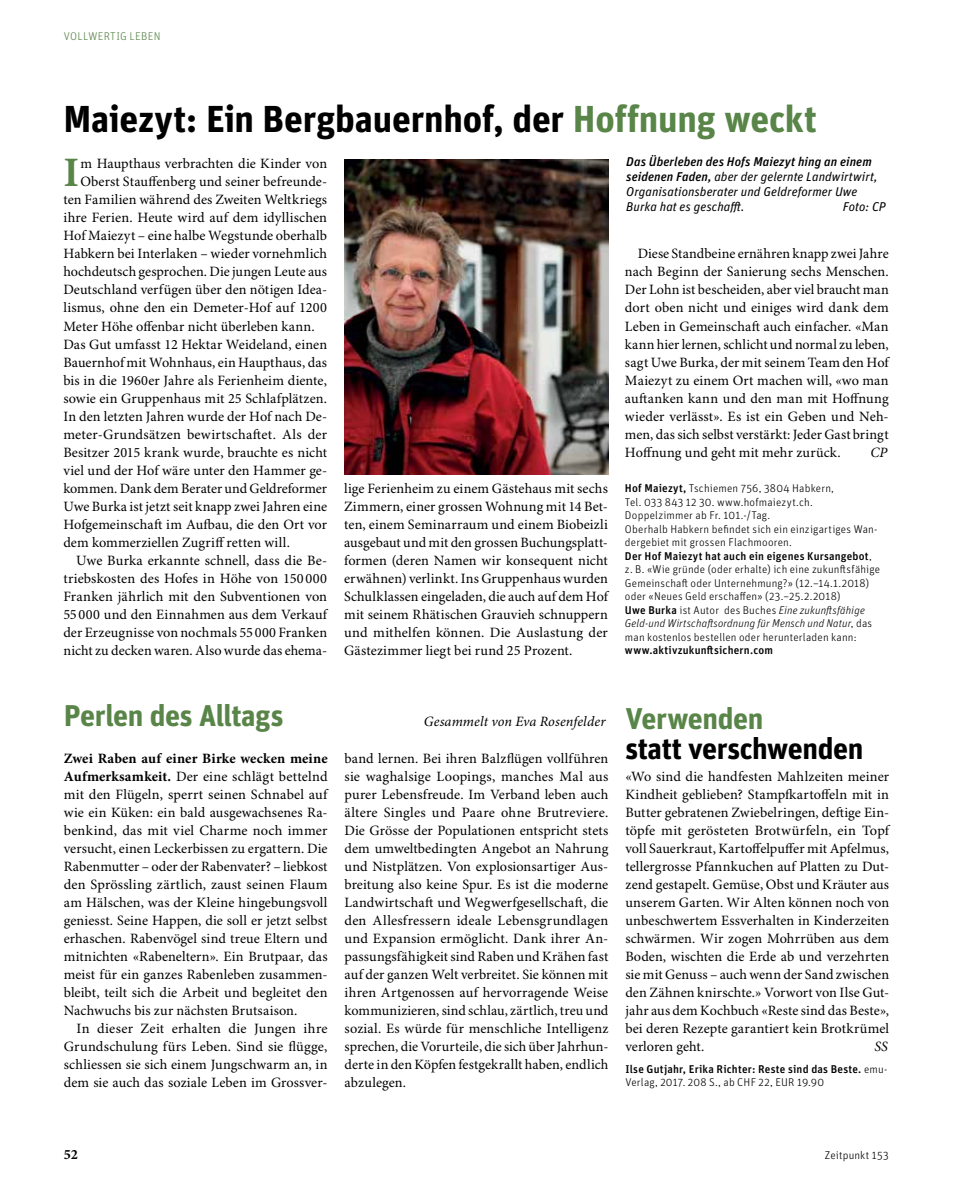
<style>
.page{position:relative;width:953px;height:1191px;background:#fff}
.page>*{position:absolute;margin:0;border:0;box-sizing:border-box;transform-origin:0 0}
.t1{font:700 42px "Minion Pro";color:#598548}
.t2{font:700 37.5px "Unit OT";letter-spacing:-.005em;color:#000}
.t3{font:700 30px "Unit OT";letter-spacing:-.015em;color:#598548}
.t4{font:700 30px "Unit OT";letter-spacing:-.015em;color:#000}
.t5{font:14.25px/18px "Minion Pro";letter-spacing:.005em;color:#000;text-align:justify}
.t6{font:italic 14.25px "Minion Pro";letter-spacing:.005em;color:#000}
.t7{font:700 14.25px "Minion Pro";color:#000}
.t8{font:italic 12.75px/15px "Unit OT";letter-spacing:.005em;color:#000}
.t9{font:300 11.25px/13.5px "Unit OT";letter-spacing:.015em;color:#000}
.t10{font:500 11.25px/13.5px "Unit OT";letter-spacing:.02em;color:#000}
.t11{font:300 11.25px "Unit OT";letter-spacing:.03em;color:#598548}
.s1{color:#598548}
.s2{font-weight:500}
.s3{font-style:italic}
.s4{font-weight:700}
.s5{font-weight:300}
</style>
<div class="page">
<img style="left:344px;top:160px;width:264px;height:314px">
<p class="t11" style="left:64px;top:29px;width:98px">VOLLWERTIG LEBEN</p>
<h2 class="t2" style="left:63px;top:94px;width:754px">Maiezyt: Ein Bergbauernhof, der <span class="s1">Hoffnung weckt</span></h2>
<h1 class="t1" style="left:63px;top:148px;width:17px">I</h1>
<p class="t5" style="left:81px;top:155px;width:248px">m Haupthaus verbrachten die Kinder von</p>
<p class="t8" style="left:626px;top:154px;width:253px"><span class="s2">Das Überleben des Hofs Maiezyt hing an einem seidenen Faden,</span> aber der gelernte Landwirtwirt, Organisationsberater und Geldreformer Uwe Burka hat es geschafft.</p>
<p class="t5" style="left:81px;top:173px;width:248px">Oberst Stauffenberg und seiner befreunde-</p>
<p class="t5" style="left:63px;top:191px;width:265px">ten Familien während des Zweiten Weltkriegs</p>
<p class="t5" style="left:63px;top:209px;width:265px">ihre Ferien. Heute wird auf dem idyllischen</p>
<p class="t5" style="left:63px;top:227px;width:265px">Hof Maiezyt – eine halbe Wegstunde oberhalb</p>
<p class="t5" style="left:63px;top:245px;width:265px">Habkern bei Interlaken – wieder vornehmlich</p>
<p class="t5" style="left:63px;top:263px;width:265px">hochdeutsch gesprochen. Die jungen Leute aus</p>
<p class="t5" style="left:63px;top:281px;width:265px">Deutschland verfügen über den nötigen Idea-</p>
<p class="t5" style="left:63px;top:299px;width:265px">lismus, ohne den ein Demeter-Hof auf 1200</p>
<p class="t5" style="left:63px;top:317px;width:253px">Meter Höhe offenbar nicht überleben kann.</p>
<p class="t5" style="left:63px;top:335px;width:265px">Das Gut umfasst 12 Hektar Weideland, einen</p>
<p class="t5" style="left:63px;top:353px;width:265px">Bauernhof mit Wohnhaus, ein Haupthaus, das</p>
<p class="t5" style="left:63px;top:371px;width:265px">bis in die 1960er Jahre als Ferienheim diente,</p>
<p class="t5" style="left:63px;top:389px;width:265px">sowie ein Gruppenhaus mit 25 Schlafplätzen.</p>
<p class="t5" style="left:63px;top:407px;width:265px">In den letzten Jahren wurde der Hof nach De-</p>
<p class="t5" style="left:63px;top:425px;width:265px">meter-Grundsätzen bewirtschaftet. Als der</p>
<p class="t5" style="left:63px;top:443px;width:265px">Besitzer 2015 krank wurde, brauchte es nicht</p>
<p class="t5" style="left:63px;top:461px;width:265px">viel und der Hof wäre unter den Hammer ge-</p>
<p class="t5" style="left:63px;top:479px;width:265px">kommen. Dank dem Berater und Geldreformer</p>
<p class="t5" style="left:63px;top:497px;width:265px">Uwe Burka ist jetzt seit knapp zwei Jahren eine</p>
<p class="t5" style="left:63px;top:515px;width:265px">Hofgemeinschaft im Aufbau, die den Ort vor</p>
<p class="t5" style="left:63px;top:533px;width:228px">dem kommerziellen Zugriff retten will.</p>
<p class="t5" style="left:76px;top:551px;width:252px">Uwe Burka erkannte schnell, dass die Be-</p>
<p class="t5" style="left:63px;top:569px;width:265px">triebskosten des Hofes in Höhe von 150 000</p>
<p class="t5" style="left:63px;top:587px;width:265px">Franken jährlich mit den Subventionen von</p>
<p class="t5" style="left:63px;top:605px;width:265px">55 000 und den Einnahmen aus dem Verkauf</p>
<p class="t5" style="left:63px;top:623px;width:265px">der Erzeugnisse von nochmals 55 000 Franken</p>
<p class="t5" style="left:63px;top:641px;width:265px">nicht zu decken waren. Also wurde das ehema-</p>
<p class="t8" style="left:842px;top:199px;width:44px">Foto: CP</p>
<p class="t5" style="left:625px;top:245px;width:265px;text-indent:13px">Diese Standbeine ernähren knapp zwei Jahre nach Beginn der Sanierung sechs Menschen.<br>Der Lohn ist bescheiden, aber viel braucht man dort oben nicht und einiges wird dank dem Leben in Gemeinschaft auch einfacher. «Man kann hier lernen, schlicht und normal zu leben, sagt Uwe Burka, der mit seinem Team den Hof Maiezyt zu einem Ort machen will, «wo man auftanken kann und den man mit Hoffnung wieder verlässt». Es ist ein Geben und Neh&shy;men, das sich selbst verstärkt: Jeder Gast bringt Hoffnung und geht mit mehr zurück.</p>
<p class="t6" style="left:870px;top:443px;width:18px">CP</p>
<p class="t9" style="left:625px;top:482px;width:257px"><span class="s2">Hof Maiezyt,</span> Tschiemen 756, 3804 Habkern,<br>Tel. 033 843 12 30. www.hofmaiezyt.ch.<br>Doppelzimmer ab Fr. 101.-/Tag.<br>Oberhalb Habkern befindet sich ein einzigartiges Wan&shy;dergebiet mit grossen Flachmooren.<br><span class="s2">Der Hof Maiezyt hat auch ein eigenes Kursangebot</span>, z. B. «Wie gründe (oder erhalte) ich eine zukunftsfähige Gemeinschaft oder Unternehmung?» (12.–14.1.2018) oder «Neues Geld erschaffen» (23.–25.2.2018)<br><span class="s2">Uwe Burka</span> ist Autor des Buches <span class="s3">Eine zukunftsfähige Geld-und Wirtschaftsordnung für Mensch und Natur</span>, das man kostenlos bestellen oder herunterladen kann:</p>
<p class="t10" style="left:625px;top:643px;width:149px">www.aktivzukunftsichern.com</p>
<p class="t5" style="left:344px;top:479px;width:265px">lige Ferienheim zu einem Gästehaus mit sechs Zimmern, einer grossen Wohnung mit 14 Bet&shy;ten, einem Seminarraum und einem Biobeizli ausgebaut und mit den grossen Buchungsplatt&shy;formen (deren Namen wir konsequent nicht erwähnen) verlinkt. Ins Gruppenhaus wurden Schulklassen eingeladen, die auch auf dem Hof mit seinem Rhätischen Grauvieh schnuppern und mithelfen können. Die Auslastung der Gästezimmer liegt bei rund 25 Prozent.</p>
<h3 class="t3" style="left:64px;top:696px;width:221px">Perlen des Alltags</h3>
<p class="t6" style="left:424px;top:713px;width:183px">Gesammelt von Eva Rosenfelder</p>
<p class="t5" style="left:64px;top:749px;width:265px"><span class="s4">Zwei Raben auf einer Birke wecken meine Aufmerksamkeit.</span> Der eine schlägt bettelnd mit den Flügeln, sperrt seinen Schnabel auf wie ein Küken: ein bald ausgewachsenes Ra&shy;benkind, das mit viel Charme noch immer versucht, einen Leckerbissen zu ergattern. Die Rabenmutter – oder der Rabenvater? – liebkost den Sprössling zärtlich, zaust seinen Flaum am Hälschen, was der Kleine hingebungsvoll geniesst. Seine Happen, die soll er jetzt selbst erhaschen. Rabenvögel sind treue Eltern und mitnichten «Rabeneltern». Ein Brutpaar, das meist für ein ganzes Rabenleben zusammen&shy;bleibt, teilt sich die Arbeit und begleitet den Nachwuchs bis zur nächsten Brutsaison.</p>
<p class="t5" style="left:64px;top:1019px;width:265px;text-indent:13px">In dieser Zeit erhalten die Jungen ihre Grundschulung fürs Leben. Sind sie flügge, schliessen sie sich einem Jungschwarm an, in dem sie auch das soziale Leben im Grossver-</p>
<p class="t5" style="left:344px;top:749px;width:265px">band lernen. Bei ihren Balzflügen vollführen sie waghalsige Loopings, manches Mal aus purer Lebensfreude. Im Verband leben auch ältere Singles und Paare ohne Brutreviere.<br>Die Grösse der Populationen entspricht stets dem umweltbedingten Angebot an Nahrung und Nistplätzen. Von explosionsartiger Aus&shy;breitung also keine Spur. Es ist die moderne Landwirtschaft und Wegwerfgesellschaft, die den Allesfressern ideale Lebensgrundlagen und Expansion ermöglicht. Dank ihrer An&shy;passungsfähigkeit sind Raben und Krähen fast auf der ganzen Welt verbreitet. Sie können mit ihren Artgenossen auf hervorragende Weise kommunizieren, sind schlau, zärtlich, treu und sozial. Es würde für menschliche Intelligenz sprechen, die Vorurteile, die sich über Jahrhun&shy;derte in den Köpfen festgekrallt haben, endlich abzulegen.</p>
<h3 class="t3" style="left:625px;top:699px;width:139px">Verwenden</h3>
<h3 class="t4" style="left:625px;top:729px;width:239px">statt verschwenden</h3>
<p class="t5" style="left:625px;top:767px;width:265px">«Wo sind die handfesten Mahlzeiten meiner Kindheit geblieben? Stampfkartoffeln mit in Butter gebratenen Zwiebelringen, deftige Ein&shy;töpfe mit gerösteten Brotwürfeln, ein Topf voll Sauerkraut, Kartoffelpuffer mit Apfelmus, tellergrosse Pfannkuchen auf Platten zu Dut&shy;zend gestapelt. Gemüse, Obst und Kräuter aus unserem Garten. Wir Alten können noch von unbeschwertem Essverhalten in Kinderzeiten schwärmen. Wir zogen Mohrrüben aus dem Boden, wischten die Erde ab und verzehrten sie mit Genuss – auch wenn der Sand zwischen den Zähnen knirschte.» Vorwort von Ilse Gut&shy;jahr aus dem Kochbuch «Reste sind das Beste», bei deren Rezepte garantiert kein Brotkrümel verloren geht.</p>
<p class="t6" style="left:874px;top:1037px;width:15px">SS</p>
<p class="t10" style="left:625px;top:1062px;width:263px">Ilse Gutjahr, Erika Richter: Reste sind das Beste. <span class="s5">emu-<br>Verlag, 2017. 208 S., ab CHF 22, EUR 19.90</span></p>
<p class="t7" style="left:64px;top:1145px;width:16px">52</p>
<p class="t9" style="left:824px;top:1148px;width:65px">Zeitpunkt 153</p>
</div>
